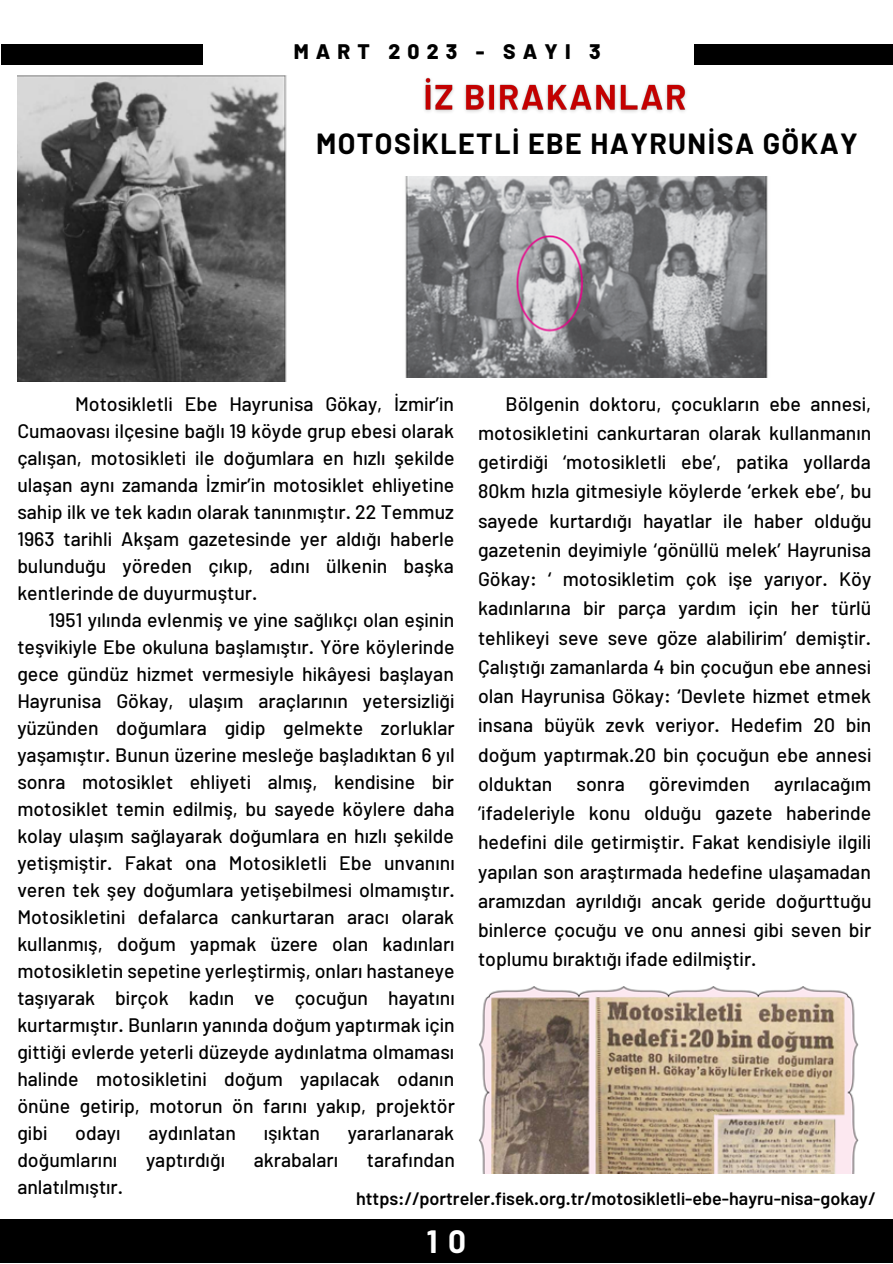
<style>
.page{position:relative;width:893px;height:1264px;background:#fff}
.page>*{position:absolute;margin:0;border:0;box-sizing:border-box;transform-origin:0 0}
.t1{font:700 31.5px "Barlow";color:#fff}
.t2{font:700 28.5px "Barlow";letter-spacing:.05em;color:#000}
.t3{font:800 21px "Barlow";letter-spacing:.34em;color:#000}
.t4{font:500 19.5px/27px "Barlow";color:#000}
.t5{font:600 18px "Barlow";color:#000}
</style>
<div class="page">
<div style="left:693px;top:44px;width:199px;height:21px;background:#000"></div>
<div style="left:1px;top:44px;width:202px;height:21px;background:#000"></div>
<div style="left:0;top:1219px;width:892px;height:43px;background:#000"></div>
<img style="left:17px;top:76px;width:270px;height:306px">
<img style="left:405px;top:177px;width:363px;height:200px">
<img style="left:479px;top:986px;width:380px;height:187px">
<img style="left:424px;top:77px;width:262px;height:35px">
<p class="t3" style="left:293px;top:38px;width:308px">MART 2023 - SAYI 3</p>
<h2 class="t2" style="left:316px;top:126px;width:543px">MOTOSİKLETLİ EBE HAYRUNİSA GÖKAY</h2>
<p class="t4" style="left:17px;top:390px;width:439px;text-align:justify;text-indent:58px">Motosikletli Ebe Hayrunisa Gökay, İzmir’in Cumaovası ilçesine bağlı 19 köyde grup ebesi olarak çalışan, motosikleti ile doğumlara en hızlı şekilde ulaşan aynı zamanda İzmir’in motosiklet ehliyetine sahip ilk ve tek kadın olarak tanınmıştır. 22 Temmuz 1963 tarihli Akşam gazetesinde yer aldığı haberle bulunduğu yöreden çıkıp, adını ülkenin başka kentlerinde de duyurmuştur.</p>
<p class="t4" style="left:17px;top:605px;width:439px;text-indent:31px">1951 yılında evlenmiş ve yine sağlıkçı olan eşinin teşvikiyle Ebe okuluna başlamıştır. Yöre köylerinde gece gündüz hizmet vermesiyle hikâyesi başlayan Hayrunisa Gökay, ulaşım araçlarının yetersizliği yüzünden doğumlara gidip gelmekte zorluklar yaşamıştır. Bunun üzerine mesleğe başladıktan 6 yıl sonra motosiklet ehliyeti almış, kendisine bir motosiklet temin edilmiş, bu sayede köylere daha kolay ulaşım sağlayarak doğumlara en hızlı şekilde yetişmiştir. Fakat ona Motosikletli Ebe unvanını veren tek şey doğumlara yetişebilmesi olmamıştır.<br>Motosikletini defalarca cankurtaran aracı olarak kullanmış, doğum yapmak üzere olan kadınları motosikletin sepetine yerleştirmiş, onları hastaneye taşıyarak birçok kadın ve çocuğun hayatını kurtarmıştır. Bunların yanında doğum yaptırmak için gittiği evlerde yeterli düzeyde aydınlatma olmaması halinde motosikletini doğum yapılacak odanın önüne getirip, motorun ön farını yakıp, projektör gibi</p>
<p class="t4" style="left:478px;top:388px;width:395px;line-height:29.2px;text-indent:27px">Bölgenin doktoru, çocukların ebe annesi, motosikletini cankurtaran olarak kullanmanın getirdiği ‘motosikletli ebe’, patika yollarda 80km hızla gitmesiyle köylerde ‘erkek ebe’, bu sayede kurtardığı hayatlar ile haber olduğu gazetenin deyimiyle ‘gönüllü melek’ Hayrunisa Gökay: ‘ motosikletim çok işe yarıyor. Köy kadınlarına bir parça yardım için her türlü tehlikeyi seve seve göze alabilirim’ demiştir.<br>Çalıştığı zamanlarda 4 bin çocuğun ebe annesi olan Hayrunisa Gökay: ‘Devlete hizmet etmek insana büyük zevk veriyor. Hedefim 20 bin doğum yaptırmak.20 bin çocuğun ebe annesi olduktan sonra görevimden ayrılacağım ’ifadeleriyle konu olduğu gazete haberinde hedefini dile getirmiştir. Fakat kendisiyle ilgili yapılan son araştırmada hedefine ulaşamadan aramızdan ayrıldığı ancak geride doğurttuğu binlerce çocuğu ve onu annesi gibi seven bir toplumu bıraktığı ifade edilmiştir.</p>
<p class="t4" style="left:75px;top:1118px;width:47px">odayı</p>
<p class="t4" style="left:148px;top:1118px;width:89px">aydınlatan</p>
<p class="t4" style="left:264px;top:1118px;width:58px">ışıktan</p>
<p class="t4" style="left:347px;top:1118px;width:108px">yararlanarak</p>
<p class="t4" style="left:17px;top:1145px;width:101px">doğumlarını</p>
<p class="t4" style="left:146px;top:1145px;width:81px">yaptırdığı</p>
<p class="t4" style="left:254px;top:1145px;width:86px">akrabaları</p>
<p class="t4" style="left:367px;top:1145px;width:89px">tarafından</p>
<p class="t4" style="left:17px;top:1172px;width:107px">anlatılmıştır.</p>
<p class="t5" style="left:356px;top:1186px;width:521px">https://portreler.fisek.org.tr/motosikletli-ebe-hayru-nisa-gokay/</p>
<h1 class="t1" style="left:426px;top:1221px;width:41px">1 0</h1>
</div>
